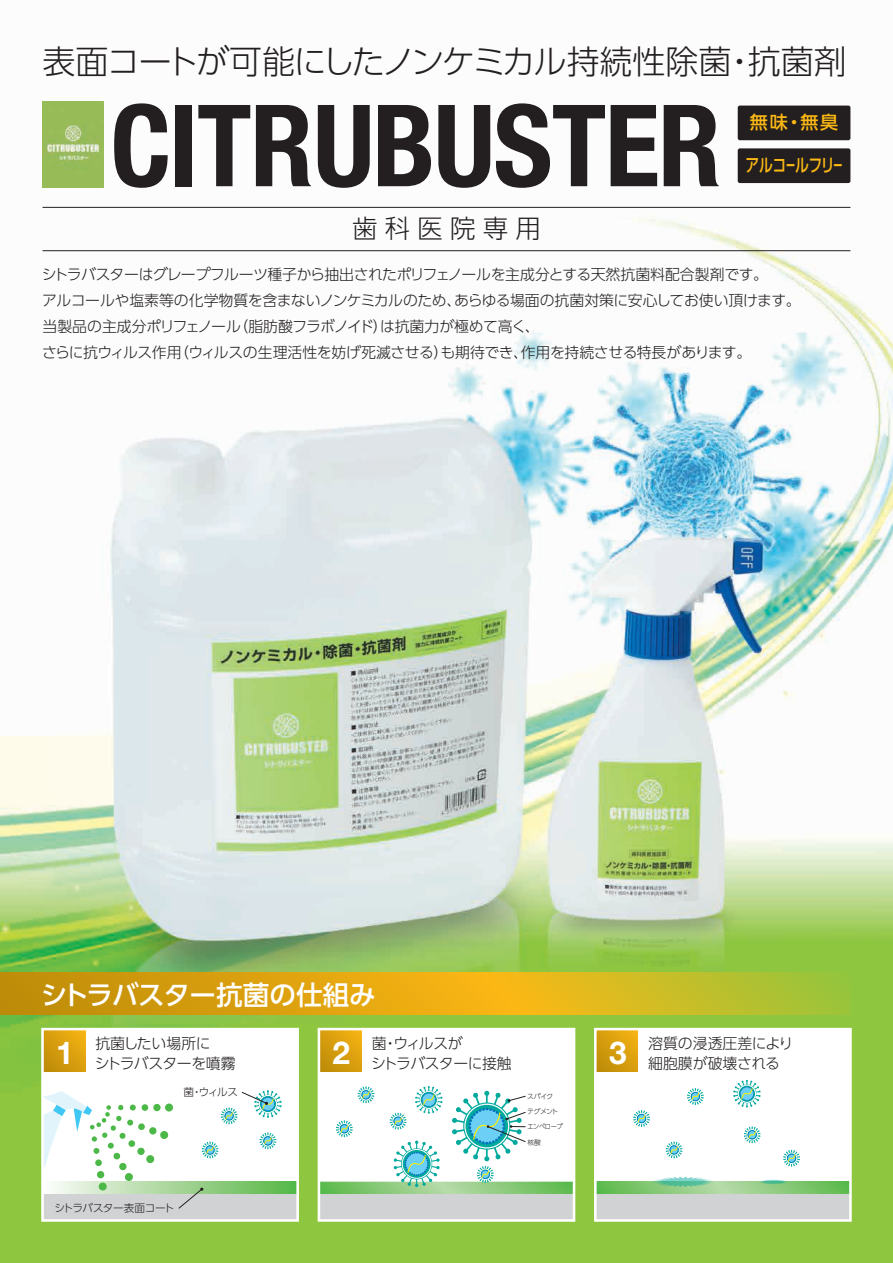
<style>
.page{position:relative;width:893px;height:1263px;background:#fff}
.page>*{position:absolute;margin:0;border:0;box-sizing:border-box;transform-origin:0 0}
.t1{font:700 condensed 113.7px "Helvetica Neue LT Std";letter-spacing:-.015em;color:#231f20}
.t2{font:300 33px "UD Shin Go Pr 6 N";letter-spacing:-.035em;color:#231f20}
.t3{font:700 31.5px "Helvetica Neue LT Std";color:#fff}
.t4{font:500 26.55px "UD Shin Go Pr 6 N";letter-spacing:-.005em;color:#fff}
.t5{font:300 25.5px "UD Shin Go Pr 6 N";letter-spacing:.28em;color:#231f20}
.t6{font:500 18px "UD Shin Go Pr 6 N";letter-spacing:-.03em;color:#fcb814;scale:.77 1}
.t7{font:500 18px "UD Shin Go Pr 6 N";letter-spacing:-.03em;color:#fcb814}
.t8{font:300 14.85px/26.1px "UD Shin Go Pr 6 N";letter-spacing:-.03em;color:#231f20}
.t9{font:300 14.85px/20.2px "UD Shin Go Pr 6 N";color:#231f20}
.t10{font:300 10.65px "UD Shin Go Pr 6 N";letter-spacing:-.045em;color:#231f20}
.t11{font:300 6.75px "UD Shin Go Pr 6 N";letter-spacing:-.045em;color:#231f20}
.t12{font:300 6.75px "UD Shin Go Pr 6 N";letter-spacing:-.045em;color:#231f20;scale:.9 1}
</style>
<div class="page">
<img style="left:0;top:101px;width:893px;height:1162px">
<svg style="left:0;top:972px;width:850px;height:43px;background:#d3ac18"></svg>
<img style="left:43px;top:101px;width:60px;height:87px">
<div style="left:738px;top:106px;width:112px;height:34px;background:#231f20;border-radius:2px"></div>
<div style="left:738px;top:148px;width:112px;height:35px;background:#231f20;border-radius:2px"></div>
<hr style="left:43px;top:207px;width:807px;height:1px;background:#231f20">
<hr style="left:43px;top:250px;width:807px;height:1px;background:#231f20">
<div style="left:43px;top:1029px;width:255px;height:191px;background:#fff"></div>
<svg style="left:45px;top:1032px;width:40px;height:39px;background:#d89e0e"></svg>
<svg style="left:260px;top:1132px;width:16px;height:17px"></svg>
<svg style="left:202px;top:1141px;width:16px;height:17px"></svg>
<svg style="left:55px;top:1182px;width:240px;height:12px;background:#9ed291"></svg>
<div style="left:43px;top:1194px;width:255px;height:26px;background:#d1d2d4"></div>
<div style="left:165px;top:1103px;width:8px;height:8px;background:#4cb848;border-radius:50%"></div>
<svg style="left:45px;top:1091px;width:124px;height:95px"></svg>
<div style="left:93px;top:1148px;width:7px;height:6px;background:#4cb848;border-radius:50%"></div>
<div style="left:95px;top:1159px;width:7px;height:7px;background:#4cb848;border-radius:50%"></div>
<div style="left:97px;top:1171px;width:8px;height:7px;background:#4cb848;border-radius:3px"></div>
<svg style="left:98px;top:1182px;width:9px;height:9px"></svg>
<svg style="left:178px;top:1187px;width:26px;height:22px"></svg>
<svg style="left:221px;top:1090px;width:61px;height:34px"></svg>
<div style="left:41px;top:1028px;width:258px;height:194px;border:3px solid #fff"></div>
<div style="left:319px;top:1029px;width:255px;height:191px;background:#fff"></div>
<svg style="left:322px;top:1032px;width:39px;height:39px;background:#d89e0e"></svg>
<div style="left:319px;top:1194px;width:255px;height:26px;background:#d1d2d4"></div>
<svg style="left:322px;top:1086px;width:249px;height:108px"></svg>
<div style="left:318px;top:1028px;width:257px;height:194px;border:3px solid #fff"></div>
<div style="left:595px;top:1029px;width:255px;height:191px;background:#fff"></div>
<svg style="left:598px;top:1032px;width:40px;height:39px;background:#d89e0e"></svg>
<svg style="left:598px;top:1182px;width:250px;height:12px;background:#86c877"></svg>
<div style="left:595px;top:1194px;width:255px;height:26px;background:#d1d2d4"></div>
<svg style="left:733px;top:1080px;width:28px;height:27px"></svg>
<svg style="left:687px;top:1088px;width:17px;height:17px"></svg>
<svg style="left:633px;top:1110px;width:17px;height:17px"></svg>
<svg style="left:744px;top:1126px;width:16px;height:17px"></svg>
<svg style="left:666px;top:1141px;width:16px;height:17px"></svg>
<svg style="left:783px;top:1150px;width:17px;height:17px"></svg>
<svg style="left:652px;top:1176px;width:62px;height:11px"></svg>
<svg style="left:759px;top:1179px;width:29px;height:5px"></svg>
<div style="left:594px;top:1028px;width:258px;height:194px;border:3px solid #fff"></div>
<p class="t2" style="left:43px;top:35px;width:806px">表面コートが可能にしたノンケミカル持続性除菌・抗菌剤</p>
<p class="t1" style="left:110px;top:77px;width:612px">CITRUBUSTER</p>
<p class="t5" style="left:352px;top:208px;width:190px">歯科医院専用</p>
<p class="t8" style="left:42px;top:261px;width:760px">シトラバスターはグレープフルーツ種子から抽出されたポリフェノールを主成分とする天然抗菌料配合製剤です。<br>アルコールや塩素等の化学物質を含まないノンケミカルのため、あらゆる場面の抗菌対策に安心してお使い頂けます。当製品の主成分ポリフェノール（脂肪酸フラボノイド）は抗菌力が極めて高く、<br>さらに抗ウィルス作用（ウィルスの生理活性を妨げ死滅させる）も期待でき、作用を持続させる特長があります。</p>
<p class="t7" style="left:750px;top:108px;width:90px">無味・無臭</p>
<p class="t6" style="left:745px;top:150px;width:128px">アルコールフリー</p>
<p class="t4" style="left:41px;top:973px;width:337px">シトラバスター抗菌の仕組み</p>
<p class="t3" style="left:56px;top:1033px;width:19px">1</p>
<p class="t8" style="left:95px;top:1033px;width:142px;line-height:20.2px">抗菌したい場所に<br>シトラバスターを噴霧</p>
<p class="t10" style="left:183px;top:1084px;width:56px">菌・ウィルス</p>
<p class="t3" style="left:333px;top:1033px;width:19px">2</p>
<p class="t8" style="left:371px;top:1033px;width:142px;line-height:20.2px">菌・ウィルスが<br>シトラバスターに接触</p>
<p class="t11" style="left:527px;top:1091px;width:28px">スパイク</p>
<p class="t11" style="left:527px;top:1106px;width:33px">テグメント</p>
<p class="t12" style="left:527px;top:1121px;width:41px">エンペロープ</p>
<p class="t11" style="left:527px;top:1136px;width:15px">核酸</p>
<p class="t10" style="left:55px;top:1199px;width:121px">シトラバスター表面コート</p>
<p class="t3" style="left:609px;top:1033px;width:19px">3</p>
<p class="t9" style="left:648px;top:1033px;width:147px">溶質の浸透圧差により細胞膜が破壊される</p>
</div>
